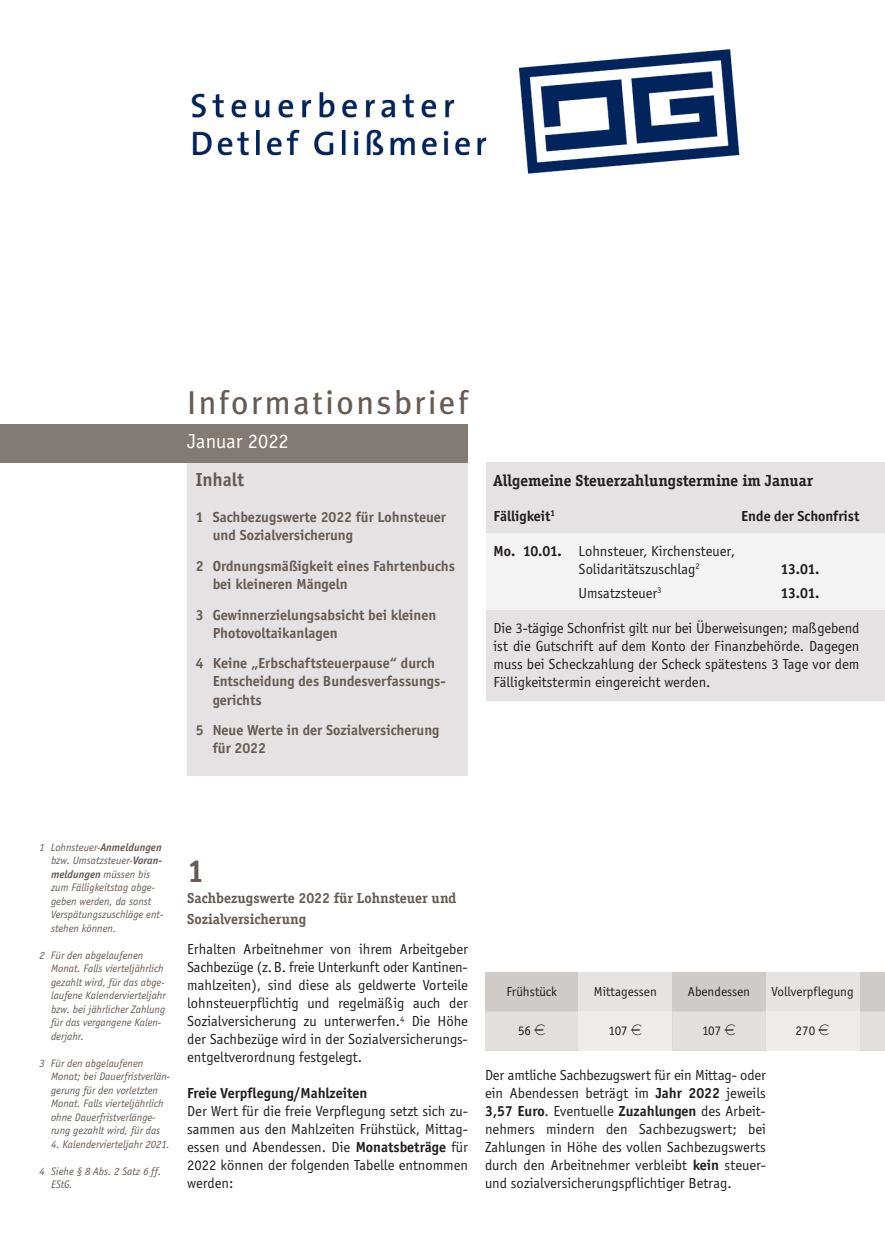
<style>
.page{position:relative;width:885px;height:1259px;background:#fff}
.page>*{position:absolute;margin:0;border:0;box-sizing:border-box;transform-origin:0 0}
.t1{font:33px "Meta Plus";letter-spacing:.075em;color:#665c55}
.t2{font:700 33px "Officina Serif";color:#665c55}
.t3{font:21px "Officina Sans";color:#fff}
.t4{font:700 19.5px "Officina Sans";color:#665c55}
.t5{font:700 16.5px "Officina Serif";color:#231f20}
.t6{font:15px/18px "Officina Sans";color:#231f20;text-align:justify}
.t7{font:700 15px/18px "Officina Sans";color:#665c55}
.t8{font:700 15px "Officina Sans";color:#231f20}
.t9{font:700 15px/21px "Officina Serif";color:#665c55}
.t10{font:13.5px "Officina Sans";color:#231f20}
.t11{font:italic 11.25px/13.5px "Officina Sans";color:#665c55}
.s1{font-weight:700}
.s2{font-family:"Eurofont"}
</style>
<div class="page">
<img style="left:191px;top:49px;width:549px;height:125px">
<div style="left:187px;top:462px;width:281px;height:313px;background:#e4e2e2"></div>
<div style="left:0;top:424px;width:468px;height:38px;background:#827a74"></div>
<div style="left:468px;top:462px;width:416px;height:235px;background:#e4e2e2"></div>
<div style="left:485px;top:533px;width:399px;height:77px;background:#f3f3f3"></div>
<div style="left:468px;top:421px;width:17px;height:374px;background:#fff"></div>
<div style="left:485px;top:972px;width:399px;height:78px;background:#cfcbc9"></div>
<div style="left:578px;top:972px;width:94px;height:39px;background:#e5e4e3"></div>
<div style="left:765px;top:972px;width:94px;height:39px;background:#e5e4e3"></div>
<div style="left:485px;top:1011px;width:399px;height:39px;background:#e1e0de"></div>
<div style="left:578px;top:1011px;width:94px;height:39px;background:#edeceb"></div>
<div style="left:765px;top:1011px;width:94px;height:39px;background:#edeceb"></div>
<h1 class="t1" style="left:187px;top:383px;width:282px">Informationsbrief</h1>
<h2 class="t3" style="left:187px;top:433px;width:103px">Januar 2022</h2>
<h3 class="t4" style="left:196px;top:472px;width:50px">Inhalt</h3>
<p class="t7" style="left:213px;top:509px;width:235px;text-indent:-17px">1 Sachbezugswerte 2022 für Lohnsteuer und Sozialversicherung</p>
<p class="t7" style="left:213px;top:558px;width:243px;text-indent:-17px">2 Ordnungsmäßigkeit eines Fahrtenbuchs bei kleineren Mängeln</p>
<p class="t7" style="left:213px;top:607px;width:225px;text-indent:-17px">3 Gewinnerzielungsabsicht bei kleinen<br>Photovoltaikanlagen</p>
<p class="t7" style="left:213px;top:655px;width:234px;text-indent:-17px">4 Keine „Erbschaftsteuerpause“ durch<br>Entscheidung des Bundesverfassungs&shy;gerichts</p>
<p class="t7" style="left:213px;top:722px;width:228px;text-indent:-17px">5 Neue Werte in der Sozialversicherung für 2022</p>
<p class="t5" style="left:493px;top:474px;width:321px">Allgemeine Steuerzahlungstermine im Januar</p>
<p class="t8" style="left:493px;top:510px;width:63px">Fälligkeit<sup>1</sup></p>
<p class="t8" style="left:741px;top:510px;width:120px">Ende der Schonfrist</p>
<p class="t6" style="left:578px;top:543px;width:158px;text-indent:-85px"><span class="s1">Mo. 10.01.</span> Lohnsteuer, Kirchensteuer,<br>Solidaritätszuschlag<sup>2</sup></p>
<p class="t8" style="left:780px;top:563px;width:40px">13.01.</p>
<p class="t6" style="left:578px;top:585px;width:84px">Umsatzsteuer<sup>3</sup></p>
<p class="t8" style="left:780px;top:587px;width:40px">13.01.</p>
<p class="t6" style="left:493px;top:620px;width:367px">Die 3-tägige Schonfrist gilt nur bei Überweisungen; maßgebend ist die Gutschrift auf dem Konto der Finanzbehörde. Dagegen muss bei Scheckzahlung der Scheck spätestens 3 Tage vor dem Fälligkeitstermin eingereicht werden.</p>
<p class="t11" style="left:51px;top:841px;width:114px;text-indent:-12px">1 Lohnsteuer-<span class="s1">Anmeldungen </span>bzw. Umsatzsteuer-<span class="s1">Voran&shy;meldungen</span> müssen bis zum Fälligkeitstag abge&shy;geben werden, da sonst<br>Verspätungszuschläge ent&shy;stehen können.</p>
<p class="t11" style="left:51px;top:949px;width:116px;text-indent:-12px">2 Für den abgelaufenen<br>Monat. Falls vierteljährlich gezahlt wird, für das abge&shy;laufene Kalendervierteljahr bzw. bei jährlicher Zahlung für das vergangene Kalen&shy;derjahr.</p>
<p class="t11" style="left:51px;top:1057px;width:120px;text-indent:-12px">3 Für den abgelaufenen<br>Monat; bei Dauerfristverlän&shy;gerung für den vorletzten<br>Monat. Falls vierteljährlich ohne Dauerfristverlänge&shy;rung gezahlt wird, für das</p>
<p class="t11" style="left:51px;top:1138px;width:120px">4. Kalendervierteljahr 2021.</p>
<p class="t11" style="left:51px;top:1165px;width:112px;text-indent:-12px">4 Siehe § 8 Abs. 2 Satz 6 ff.<br>EStG.</p>
<h1 class="t2" style="left:187px;top:858px;width:19px">1</h1>
<p class="t9" style="left:187px;top:889px;width:271px">Sachbezugswerte 2022 für Lohnsteuer und<br>Sozialversicherung</p>
<p class="t6" style="left:187px;top:941px;width:282px">Erhalten Arbeitnehmer von ihrem Arbeitgeber Sachbezüge (z. B. freie Unterkunft oder Kantinen&shy;mahlzeiten), sind diese als geldwerte Vorteile lohnsteuerpflichtig und regelmäßig auch der Sozialversicherung zu unterwerfen.<sup>4</sup> Die Höhe der Sachbezüge wird in der Sozialversicherungs&shy;entgeltverordnung festgelegt.</p>
<p class="t8" style="left:187px;top:1087px;width:181px">Freie Verpflegung/Mahlzeiten</p>
<p class="t6" style="left:187px;top:1103px;width:282px">Der Wert für die freie Verpflegung setzt sich zu&shy;sammen aus den Mahlzeiten Frühstück, Mittag&shy;essen und Abendessen. Die <span class="s1">Monatsbeträge</span> für 2022 können der folgenden Tabelle entnommen werden:</p>
<p class="t10" style="left:506px;top:986px;width:52px">Frühstück</p>
<p class="t10" style="left:594px;top:986px;width:64px">Mittagessen</p>
<p class="t10" style="left:687px;top:986px;width:64px">Abendessen</p>
<p class="t10" style="left:771px;top:986px;width:83px">Vollverpflegung</p>
<p class="t10" style="left:518px;top:1025px;width:29px">56 <span class="s2">i</span></p>
<p class="t10" style="left:608px;top:1025px;width:35px">107 <span class="s2">i</span></p>
<p class="t10" style="left:702px;top:1025px;width:35px">107 <span class="s2">i</span></p>
<p class="t10" style="left:795px;top:1025px;width:36px">270 <span class="s2">i</span></p>
<p class="t6" style="left:485px;top:1067px;width:282px">Der amtliche Sachbezugswert für ein Mittag- oder ein Abendessen beträgt im <span class="s1">Jahr 2022</span> jeweils <span class="s1">3,57 Euro</span>. Eventuelle <span class="s1">Zuzahlungen</span> des Arbeit&shy;nehmers mindern den Sachbezugswert; bei Zahlungen in Höhe des vollen Sachbezugswerts durch den Arbeitnehmer verbleibt <span class="s1">kein</span> steuer&shy;und sozialversicherungspflichtiger Betrag.</p>
</div>
